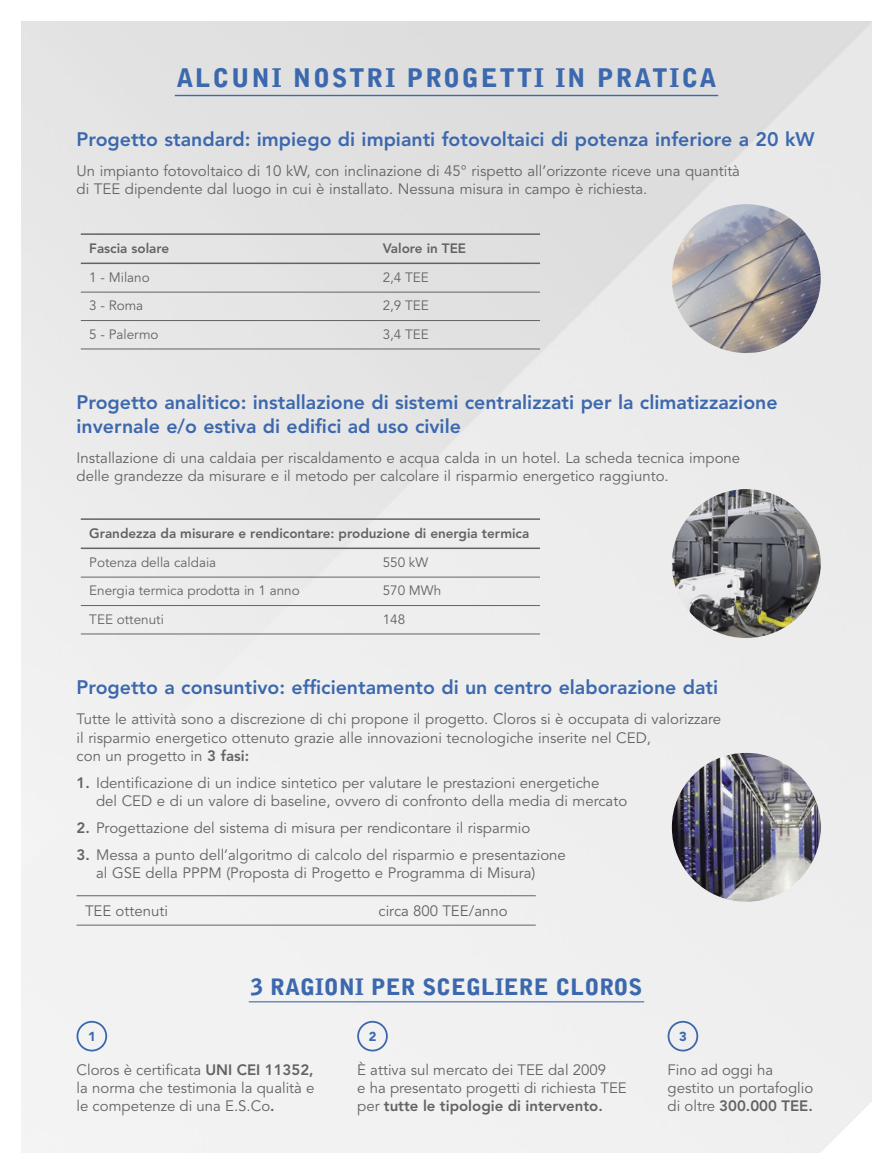
<style>
.page{position:relative;width:893px;height:1174px;background:#fff}
.page>*{position:absolute;margin:0;border:0;box-sizing:border-box;transform-origin:0 0}
.t1{font:900 25.5px "Bell Gothic";letter-spacing:.07em;color:#3c68ae}
.t2{font:900 22.5px "Bell Gothic";color:#3c68ae}
.t3{font:800 19.5px/23.5px "Avenir";color:#3c68ae}
.t4{font:15px/18px "Avenir";color:#636363}
.t5{font:13.5px "Avenir";color:#636363}
.t6{font:800 13.5px "Avenir";color:#636363}
.t7{font:900 12.9px "Avenir";color:#3c68ae}
.s1{font-weight:800}
</style>
<div class="page">
<img style="left:21px;top:21px;width:851px;height:1131px">
<svg style="left:818px;top:1099px;width:54px;height:54px"></svg>
<hr style="left:81px;top:233px;width:459px;height:2px;background:#636363">
<hr style="left:81px;top:262px;width:459px;height:2px;background:#636363">
<hr style="left:81px;top:292px;width:459px;height:1px;background:#636363">
<hr style="left:81px;top:320px;width:459px;height:1px;background:#636363">
<hr style="left:81px;top:348px;width:459px;height:1px;background:#636363">
<hr style="left:81px;top:518px;width:459px;height:2px;background:#636363">
<hr style="left:81px;top:547px;width:459px;height:2px;background:#636363">
<hr style="left:81px;top:577px;width:459px;height:1px;background:#636363">
<hr style="left:81px;top:605px;width:459px;height:1px;background:#636363">
<hr style="left:81px;top:633px;width:459px;height:1px;background:#636363">
<hr style="left:77px;top:924px;width:459px;height:1px;background:#636363">
<hr style="left:77px;top:895px;width:459px;height:1px;background:#636363">
<hr style="left:175px;top:95px;width:543px;height:1px;background:#3c68ae">
<img style="left:672px;top:489px;width:149px;height:149px;border-radius:74px">
<img style="left:672px;top:753px;width:149px;height:148px;border-radius:74px">
<img style="left:672px;top:204px;width:149px;height:149px;border-radius:74px">
<hr style="left:249px;top:1001px;width:395px;height:1px;background:#3c68ae">
<div style="left:77px;top:1020px;width:30px;height:31px;border:2px solid #3c68ae;border-radius:50%"></div>
<div style="left:357px;top:1020px;width:31px;height:31px;border:2px solid #3c68ae;border-radius:50%"></div>
<div style="left:668px;top:1020px;width:30px;height:31px;border:2px solid #3c68ae;border-radius:50%"></div>
<h1 class="t1" style="left:176px;top:63px;width:189px">ALCUNI NOSTRI</h1>
<h1 class="t1" style="left:407px;top:63px;width:91px">PROGETTI</h1>
<h1 class="t1" style="left:555px;top:63px;width:78px">IN PRATICA</h1>
<h3 class="t3" style="left:77px;top:127px;width:740px">Progetto standard: impiego di impianti fotovoltaici di potenza inferiore a 20 kW</h3>
<p class="t4" style="left:77px;top:162px;width:665px">Un impianto fotovoltaico di 10 kW, con inclinazione di 45° rispetto all’orizzonte riceve una quantità di TEE dipendente dal luogo in cui è installato. Nessuna misura in campo è richiesta.</p>
<p class="t6" style="left:89px;top:241px;width:82px">Fascia solare</p>
<p class="t6" style="left:383px;top:241px;width:85px">Valore in TEE</p>
<p class="t5" style="left:89px;top:269px;width:62px">1 - Milano</p>
<p class="t5" style="left:383px;top:269px;width:48px">2,4 TEE</p>
<p class="t5" style="left:89px;top:298px;width:56px">3 - Roma</p>
<p class="t5" style="left:383px;top:298px;width:48px">2,9 TEE</p>
<p class="t5" style="left:89px;top:326px;width:71px">5 - Palermo</p>
<p class="t5" style="left:383px;top:326px;width:48px">3,4 TEE</p>
<h3 class="t3" style="left:77px;top:391px;width:703px">Progetto analitico: installazione di sistemi centralizzati per la climatizzazione invernale e/o estiva di edifici ad uso civile</h3>
<p class="t4" style="left:77px;top:449px;width:665px">Installazione di una caldaia per riscaldamento e acqua calda in un hotel. La scheda tecnica impone delle grandezze da misurare e il metodo per calcolare il risparmio energetico raggiunto.</p>
<p class="t6" style="left:89px;top:526px;width:442px">Grandezza da misurare e rendicontare: produzione di energia termica</p>
<p class="t5" style="left:89px;top:554px;width:129px">Potenza della caldaia</p>
<p class="t5" style="left:383px;top:554px;width:47px">550 kW</p>
<p class="t5" style="left:89px;top:583px;width:212px">Energia termica prodotta in 1 anno</p>
<p class="t5" style="left:383px;top:583px;width:60px">570 MWh</p>
<p class="t5" style="left:89px;top:611px;width:76px">TEE ottenuti</p>
<p class="t5" style="left:383px;top:611px;width:24px">148</p>
<h3 class="t3" style="left:77px;top:676px;width:643px">Progetto a consuntivo: efficientamento di un centro elaborazione dati</h3>
<p class="t4" style="left:77px;top:710px;width:646px">Tutte le attività sono a discrezione di chi propone il progetto. Cloros si è occupata di valorizzare il risparmio energetico ottenuto grazie alle innovazioni tecnologiche inserite nel CED,<br>con un progetto in <span class="s1">3 fasi:</span></p>
<p class="t4" style="left:96px;top:774px;width:533px;text-indent:-20px"><span class="s1">1.</span> Identificazione di un indice sintetico per valutare le prestazioni energetiche<br>del CED e di un valore di baseline, ovvero di confronto della media di mercato</p>
<p class="t4" style="left:77px;top:819px;width:455px"><span class="s1">2.</span> Progettazione del sistema di misura per rendicontare il risparmio</p>
<p class="t4" style="left:96px;top:846px;width:471px;text-indent:-20px"><span class="s1">3.</span> Messa a punto dell’algoritmo di calcolo del risparmio e presentazione al GSE della PPPM (Proposta di Progetto e Programma di Misura)</p>
<p class="t4" style="left:85px;top:902px;width:85px">TEE ottenuti</p>
<p class="t4" style="left:378px;top:902px;width:131px">circa 800 TEE/anno</p>
<h2 class="t2" style="left:251px;top:973px;width:377px">3 RAGIO NI PER SCEGLIERE CLO ROS</h2>
<p class="t7" style="left:88px;top:1028px;width:9px">1</p>
<p class="t7" style="left:369px;top:1028px;width:9px">2</p>
<p class="t7" style="left:679px;top:1028px;width:9px">3</p>
<p class="t4" style="left:77px;top:1061px;width:240px;text-align:justify">Cloros è certificata <span class="s1">UNI CEI 11352, </span>la norma che testimonia la qualità e le competenze di una E.S.Co<span class="s1">.</span></p>
<p class="t4" style="left:357px;top:1061px;width:271px">È attiva sul mercato dei TEE dal 2009<br>e ha presentato progetti di richiesta TEE per <span class="s1">tutte le tipologie di intervento.</span></p>
<p class="t4" style="left:668px;top:1061px;width:147px">Fino ad oggi ha gestito un portafoglio di oltre <span class="s1">300.000 TEE.</span></p>
</div>
